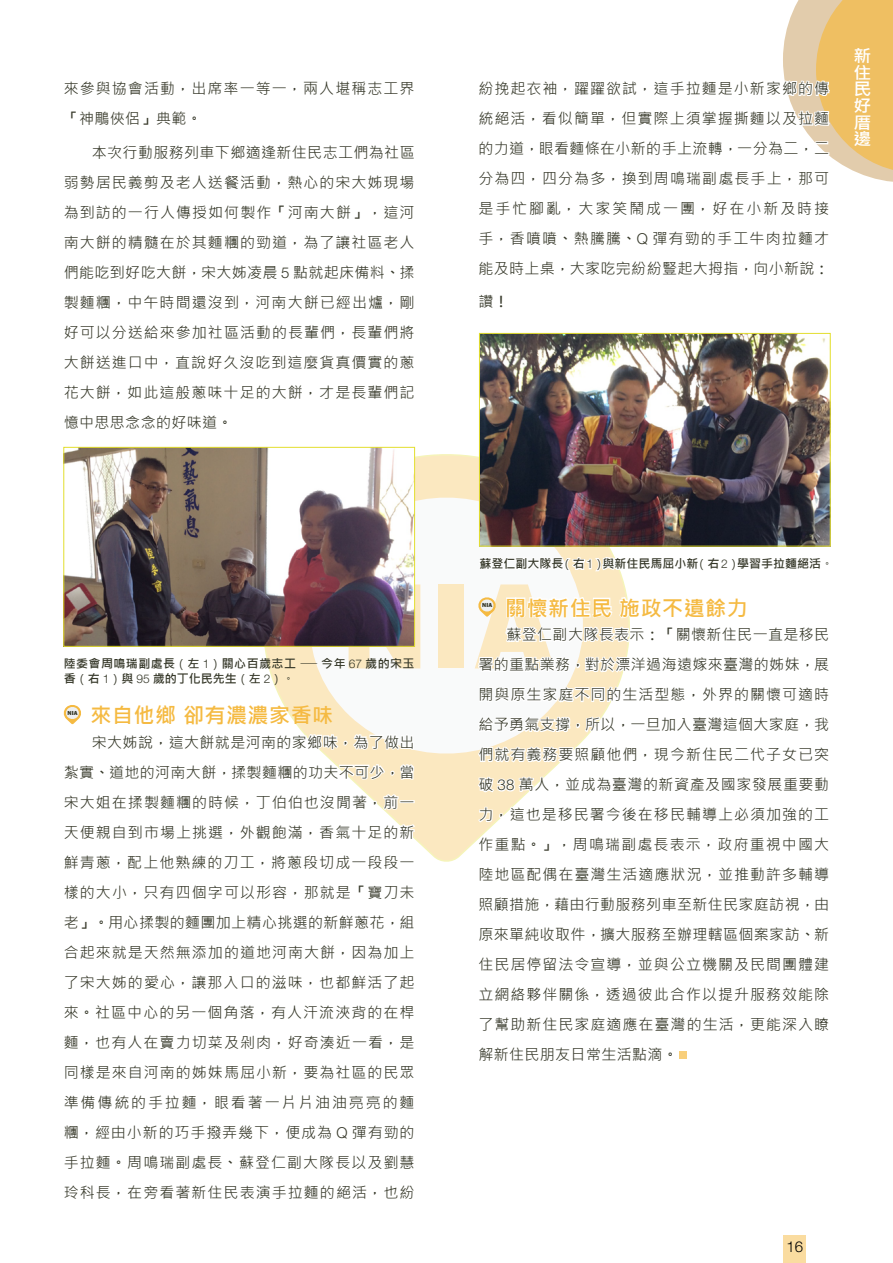
<style>
.page{position:relative;width:893px;height:1263px;background:#fff}
.page>*{position:absolute;margin:0;border:0;box-sizing:border-box;transform-origin:0 0}
.t1{font:700 21px "Microsoft Jheng Hei";letter-spacing:.025em;color:#f5ba42}
.t2{font:700 16.95px/16.6px "Microsoft Jheng Hei";color:#fff;text-align:justify;scale:1.06 1}
.t3{font:15px/30px "Microsoft Jheng Hei";letter-spacing:.07em;color:#353728;text-align:justify}
.t4{font:300 15px "Helvetica Neue LT Pro";color:#000}
.t5{font:700 12px/15px "Microsoft Jheng Hei";letter-spacing:.035em;color:#353728}
.t6{font:700 12px "Microsoft Jheng Hei";color:#353728}
.t7{font:800 6px "Franklin Gothic";letter-spacing:.025em;color:#353728}
.s1{font-weight:700}
.s2{font-family:"Helvetica Neue LT Pro";font-weight:300}
.s3{font-weight:400}
.s4{font-family:"Adobe Ming Std";font-weight:300}
</style>
<div class="page">
<div style="left:783px;top:1235px;width:23px;height:28px;background:#fadca0"></div>
<svg style="left:263px;top:454px;width:367px;height:408px"></svg>
<svg style="left:297px;top:485px;width:299px;height:281px"></svg>
<svg style="left:349px;top:584px;width:71px;height:84px"></svg>
<div style="left:438px;top:584px;width:26px;height:84px;background:#fbe8c0"></div>
<svg style="left:63px;top:705px;width:18px;height:20px"></svg>
<svg style="left:263px;top:729px;width:152px;height:23px"></svg>
<svg style="left:263px;top:759px;width:152px;height:23px"></svg>
<svg style="left:263px;top:789px;width:137px;height:23px"></svg>
<div style="left:400px;top:800px;width:15px;height:3px;border:2px solid #fff"></div>
<svg style="left:263px;top:822px;width:154px;height:20px"></svg>
<svg style="left:263px;top:851px;width:89px;height:11px"></svg>
<svg style="left:366px;top:853px;width:35px;height:9px"></svg>
<svg style="left:783px;top:0;width:110px;height:182px"></svg>
<svg style="left:475px;top:584px;width:155px;height:180px"></svg>
<svg style="left:476px;top:771px;width:154px;height:91px"></svg>
<svg style="left:476px;top:555px;width:154px;height:17px"></svg>
<img style="left:481px;top:335px;width:347px;height:209px">
<div style="left:479px;top:333px;width:351px;height:213px;border:1px solid #e3de2e"></div>
<img style="left:66px;top:449px;width:347px;height:195px">
<div style="left:64px;top:447px;width:351px;height:199px;border:1px solid #e3de2e"></div>
<div style="left:679px;top:1051px;width:8px;height:8px;background:#f8cf7b"></div>
<p class="t3" style="left:64px;top:74px;width:352px">來參與協會活動<span class="s1">，</span>出席率一等一<span class="s1">，</span>兩人堪稱志工界<span class="s1">「</span>神鵰俠侶<span class="s1">」</span>典範<span class="s1">。</span></p>
<p class="t3" style="left:64px;top:138px;width:352px;text-indent:28px">本次行動服務列車下鄉適逢新住民志工們為社區弱勢居民義剪及老人送餐活動<span class="s1">，</span>熱心的宋大姊現場為到訪的一行人傳授如何製作<span class="s1">「</span>河南大餅<span class="s1">」，</span>這河南大餅的精髓在於其麵糰的勁道<span class="s1">，</span>為了讓社區老人們能吃到好吃大餅<span class="s1">，</span>宋大姊凌晨 <span class="s2">5</span> 點就起床備料<span class="s1">、</span>揉製麵糰<span class="s1">，</span>中午時間還沒到<span class="s1">，</span>河南大餅已經出爐<span class="s1">，</span>剛好可以分送給來參加社區活動的長輩們<span class="s1">，</span>長輩們將大餅送進口中<span class="s1">，</span>直說好久沒吃到這麼貨真價實的蔥花大餅<span class="s1">，</span>如此這般蔥味十足的大餅<span class="s1">，</span>才是長輩們記憶中思思念念的好味道<span class="s1">。</span></p>
<p class="t5" style="left:64px;top:656px;width:352px">陸委會周鳴瑞副處長<span class="s3">（</span>左 <span class="s2">1</span><span class="s3">）</span>關心百歲志工<span class="s4">－</span>今年 <span class="s2">67</span> 歲的宋玉香<span class="s3">（</span>右 <span class="s2">1</span><span class="s3">）</span>與 <span class="s2">95</span> 歲的丁化民先生<span class="s3">（</span>左 <span class="s2">2</span><span class="s3">）。</span></p>
<p class="t7" style="left:67px;top:709px;width:12px">NIA</p>
<h1 class="t1" style="left:91px;top:702px;width:244px">來自他鄉卻有濃濃家香味</h1>
<p class="t3" style="left:64px;top:727px;width:352px;text-indent:28px">宋大姊說<span class="s1">，</span>這大餅就是河南的家鄉味<span class="s1">，</span>為了做出紮實<span class="s1">、</span>道地的河南大餅<span class="s1">，</span>揉製麵糰的功夫不可少<span class="s1">，</span>當宋大姐在揉製麵糰的時候<span class="s1">，</span>丁伯伯也沒閒著<span class="s1">，</span>前一天便親自到市場上挑選<span class="s1">，</span>外觀飽滿<span class="s1">，</span>香氣十足的新鮮青蔥<span class="s1">，</span>配上他熟練的刀工<span class="s1">，</span>將蔥段切成一段段一樣的大小<span class="s1">，</span>只有四個字可以形容<span class="s1">，</span>那就是<span class="s1">「</span>寶刀未老<span class="s1">」。</span>用心揉製的麵團加上精心挑選的新鮮蔥花<span class="s1">，</span>組合起來就是天然無添加的道地河南大餅<span class="s1">，</span>因為加上了宋大姊的愛心<span class="s1">，</span>讓那入口的滋味<span class="s1">，</span>也都鮮活了起來<span class="s1">。</span>社區中心的另一個角落<span class="s1">，</span>有人汗流浹背的在桿麵<span class="s1">，</span>也有人在賣力切菜及剁肉<span class="s1">，</span>好奇湊近一看<span class="s1">，</span>是同樣是來自河南的姊妹馬屈小新<span class="s1">，</span>要為社區的民眾準備傳統的手拉麵<span class="s1">，</span>眼看著一片片油油亮亮的麵糰<span class="s1">，</span>經由小新的巧手撥弄幾下<span class="s1">，</span>便成為 <span class="s2">Q</span> 彈有勁的手拉麵<span class="s1">。</span>周鳴瑞副處長<span class="s1">、</span>蘇登仁副大隊長以及劉慧玲科長<span class="s1">，</span>在旁看著新住民表演手拉麵的絕活<span class="s1">，</span>也紛</p>
<p class="t3" style="left:478px;top:74px;width:352px">紛挽起衣袖<span class="s1">，</span>躍躍欲試<span class="s1">，</span>這手拉麵是小新家鄉的傳統絕活<span class="s1">，</span>看似簡單<span class="s1">，</span>但實際上須掌握撕麵以及拉麵的力道<span class="s1">，</span>眼看麵條在小新的手上流轉<span class="s1">，</span>一分為二<span class="s1">，</span>二分為四<span class="s1">，</span>四分為多<span class="s1">，</span>換到周鳴瑞副處長手上<span class="s1">，</span>那可是手忙腳亂<span class="s1">，</span>大家笑鬧成一團<span class="s1">，</span>好在小新及時接手<span class="s1">，</span>香噴噴<span class="s1">、</span>熱騰騰<span class="s1">、</span><span class="s2">Q</span> 彈有勁的手工牛肉拉麵才能及時上桌<span class="s1">，</span>大家吃完紛紛豎起大拇指<span class="s1">，</span>向小新說<span class="s1">：</span></p>
<p class="t3" style="left:478px;top:287px;width:32px">讚<span class="s1">！</span></p>
<p class="t2" style="left:854px;top:48px;width:18px">新住民好厝邊</p>
<p class="t6" style="left:479px;top:556px;width:355px">蘇登仁副大隊長<span class="s3">（</span>右<span class="s2">1</span><span class="s3">）</span>與新住民馬屈小新<span class="s3">（</span>右<span class="s2">2</span><span class="s3">）</span>學習手拉麵絕活<span class="s3">。</span></p>
<p class="t7" style="left:482px;top:602px;width:12px">NIA</p>
<h1 class="t1" style="left:505px;top:595px;width:244px">關懷新住民施政不遺餘力</h1>
<p class="t3" style="left:478px;top:620px;width:352px;text-indent:28px">蘇登仁副大隊長表示<span class="s1">：「</span>關懷新住民一直是移民署的重點業務<span class="s1">，</span>對於漂洋過海遠嫁來臺灣的姊妹<span class="s1">，</span>展開與原生家庭不同的生活型態<span class="s1">，</span>外界的關懷可適時給予勇氣支撐<span class="s1">，</span>所以<span class="s1">，</span>一旦加入臺灣這個大家庭<span class="s1">，</span>我們就有義務要照顧他們<span class="s1">，</span>現今新住民二代子女已突破 <span class="s2">38</span> 萬人<span class="s1">，</span>並成為臺灣的新資產及國家發展重要動力<span class="s1">，</span>這也是移民署今後在移民輔導上必須加強的工作重點<span class="s1">。」，</span>周鳴瑞副處長表示<span class="s1">，</span>政府重視中國大陸地區配偶在臺灣生活適應狀況<span class="s1">，</span>並推動許多輔導照顧措施<span class="s1">，</span>藉由行動服務列車至新住民家庭訪視<span class="s1">，</span>由原來單純收取件<span class="s1">，</span>擴大服務至辦理轄區個案家訪<span class="s1">、</span>新住民居停留法令宣導<span class="s1">，</span>並與公立機關及民間團體建立網絡夥伴關係<span class="s1">，</span>透過彼此合作以提升服務效能除了幫助新住民家庭適應在臺灣的生活<span class="s1">，</span>更能深入瞭解新住民朋友日常生活點滴<span class="s1">。</span></p>
<p class="t4" style="left:786px;top:1237px;width:18px">16</p>
</div>
